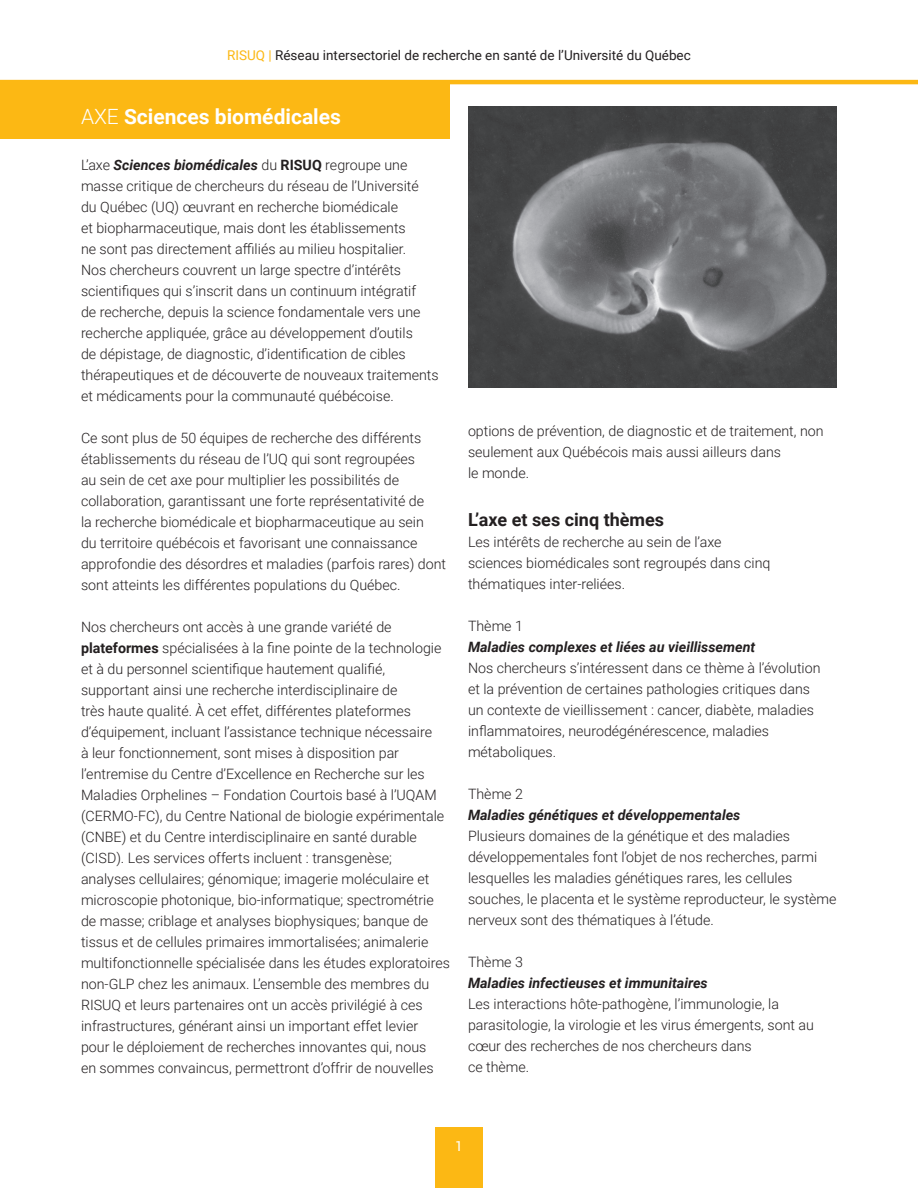
<style>
.page{position:relative;width:918px;height:1188px;background:#fff}
.page>*{position:absolute;margin:0;border:0;box-sizing:border-box;transform-origin:0 0}
.t1{font:700 21px "Roboto";color:#fff}
.t2{font:700 18px "Roboto";color:#231f20}
.t3{font:300 14.25px/21px "Roboto";color:#231f20}
.t4{font:italic 700 14.25px "Roboto";color:#231f20}
.t5{font:13.5px "Roboto";color:#231f20}
.t6{font:13.5px "Roboto";color:#fff}
.s1{color:#fcb814}
.s2{font-weight:300}
.s3{font-weight:700;font-style:italic}
.s4{font-weight:700}
</style>
<div class="page">
<div style="left:435px;top:1128px;width:48px;height:60px;background:#fcb814"></div>
<hr style="left:0;top:80px;width:918px;height:4px;background:#fcb814">
<div style="left:0;top:84px;width:450px;height:55px;background:#fcb814"></div>
<img style="left:468px;top:106px;width:369px;height:281px">
<p class="t5" style="left:227px;top:46px;width:465px"><span class="s1">RISUQ |</span> Réseau intersectoriel de recherche en santé de l’Université du Québec</p>
<h1 class="t1" style="left:81px;top:102px;width:261px"><span class="s2">AXE</span> Sciences biomédicales</h1>
<p class="t3" style="left:81px;top:154px;width:359px">L’axe <span class="s3">Sciences biomédicales</span> du <span class="s4">RISUQ</span> regroupe une masse critique de chercheurs du réseau de l’Université<br>du Québec (UQ) œuvrant en recherche biomédicale<br>et biopharmaceutique, mais dont les établissements<br>ne sont pas directement affiliés au milieu hospitalier.<br>Nos chercheurs couvrent un large spectre d’intérêts scientifiques qui s’inscrit dans un continuum intégratif<br>de recherche, depuis la science fondamentale vers une recherche appliquée, grâce au développement d’outils<br>de dépistage, de diagnostic, d’identification de cibles thérapeutiques et de découverte de nouveaux traitements et médicaments pour la communauté québécoise.</p>
<p class="t3" style="left:81px;top:427px;width:367px">Ce sont plus de 50 équipes de recherche des différents établissements du réseau de l’UQ qui sont regroupées<br>au sein de cet axe pour multiplier les possibilités de collaboration, garantissant une forte représentativité de<br>la recherche biomédicale et biopharmaceutique au sein<br>du territoire québécois et favorisant une connaissance approfondie des désordres et maladies (parfois rares) dont sont atteints les différentes populations du Québec.</p>
<p class="t3" style="left:81px;top:616px;width:371px">Nos chercheurs ont accès à une grande variété de <span class="s4">plateformes</span> spécialisées à la fine pointe de la technologie et à du personnel scientifique hautement qualifié, supportant ainsi une recherche interdisciplinaire de<br>très haute qualité. À cet effet, différentes plateformes d’équipement, incluant l’assistance technique nécessaire<br>à leur fonctionnement, sont mises à disposition par l’entremise du Centre d’Excellence en Recherche sur les Maladies Orphelines – Fondation Courtois basé à l’UQAM (CERMO-FC), du Centre National de biologie expérimentale (CNBE) et du Centre interdisciplinaire en santé durable (CISD). Les services offerts incluent : transgenèse; analyses cellulaires; génomique; imagerie moléculaire et microscopie photonique, bio-informatique; spectrométrie de masse; criblage et analyses biophysiques; banque de tissus et de cellules primaires immortalisées; animalerie multifonctionnelle spécialisée dans les études exploratoires non-GLP chez les animaux. L’ensemble des membres du RISUQ et leurs partenaires ont un accès privilégié à ces infrastructures, générant ainsi un important effet levier pour le déploiement de recherches innovantes qui, nous<br>en sommes convaincus, permettront d’offrir de nouvelles</p>
<p class="t3" style="left:468px;top:420px;width:357px">options de prévention, de diagnostic et de traitement, non seulement aux Québécois mais aussi ailleurs dans<br>le monde.</p>
<p class="t2" style="left:468px;top:507px;width:198px">L’axe et ses cinq thèmes</p>
<p class="t3" style="left:468px;top:531px;width:304px">Les intérêts de recherche au sein de l’axe sciences biomédicales sont regroupés dans cinq thématiques inter-reliées.</p>
<p class="t3" style="left:468px;top:615px;width:57px">Thème 1</p>
<p class="t4" style="left:468px;top:637px;width:289px">Maladies complexes et liées au vieillissement</p>
<p class="t3" style="left:468px;top:657px;width:354px">Nos chercheurs s’intéressent dans ce thème à l’évolution et la prévention de certaines pathologies critiques dans un contexte de vieillissement : cancer, diabète, maladies inflammatoires, neurodégénérescence, maladies métaboliques.</p>
<p class="t3" style="left:468px;top:783px;width:57px">Thème 2</p>
<p class="t4" style="left:468px;top:805px;width:274px">Maladies génétiques et développementales</p>
<p class="t3" style="left:468px;top:825px;width:370px">Plusieurs domaines de la génétique et des maladies développementales font l’objet de nos recherches, parmi lesquelles les maladies génétiques rares, les cellules souches, le placenta et le système reproducteur, le système nerveux sont des thématiques à l’étude.</p>
<p class="t3" style="left:468px;top:951px;width:57px">Thème 3</p>
<p class="t4" style="left:468px;top:973px;width:241px">Maladies infectieuses et immunitaires</p>
<p class="t3" style="left:468px;top:993px;width:347px">Les interactions hôte-pathogène, l’immunologie, la parasitologie, la virologie et les virus émergents, sont au cœur des recherches de nos chercheurs dans<br>ce thème.</p>
<p class="t6" style="left:455px;top:1136px;width:9px">1</p>
</div>
